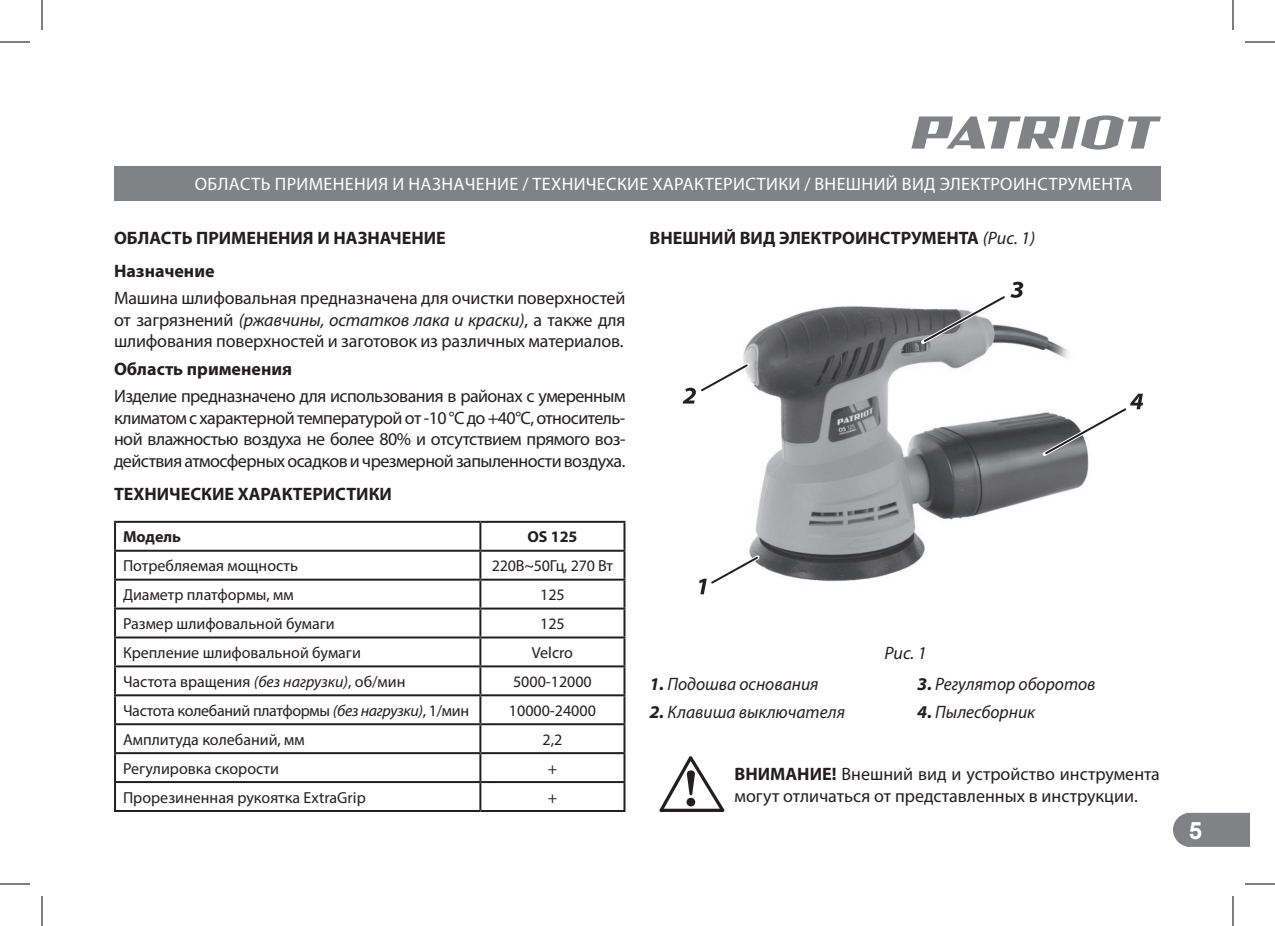
<style>
.page{position:relative;width:1275px;height:926px;background:#fff}
.page>*{position:absolute;margin:0;border:0;box-sizing:border-box;transform-origin:0 0}
.t1{font:700 24px "Arial";color:#fff}
.t2{font:18px/21.6px "Myriad Pro";letter-spacing:-.01em;color:#231f20;text-align:justify}
.t3{font:700 18px/33px "Myriad Pro";color:#231f20}
.t4{font:18px "Myriad Pro";letter-spacing:.02em;color:#fff}
.t5{font:italic 18px "Myriad Pro";color:#231f20}
.t6{font:16px "Myriad Pro";color:#231f20}
.t7{font:16px "Myriad Pro";letter-spacing:-.02em;color:#231f20}
.t8{font:700 16px "Myriad Pro";color:#231f20}
.s1{font-style:italic}
.s2{font-weight:400;font-style:italic}
.s3{font-weight:700;font-stretch:semi-expanded}
.s4{font-weight:700}
</style>
<div class="page">
<svg style="left:1173px;top:813px;width:77px;height:34px"></svg>
<svg style="left:911px;top:115px;width:250px;height:35px"></svg>
<div style="left:114px;top:166px;width:1047px;height:34px;background:#808285"></div>
<hr style="left:114px;top:521px;width:366px;height:2px;background:#231f20">
<hr style="left:114px;top:523px;width:2px;height:27px;background:#231f20">
<hr style="left:480px;top:521px;width:145px;height:2px;background:#231f20">
<hr style="left:479px;top:523px;width:2px;height:27px;background:#231f20">
<hr style="left:623px;top:523px;width:2px;height:27px;background:#231f20">
<hr style="left:114px;top:550px;width:366px;height:2px;background:#231f20">
<hr style="left:114px;top:552px;width:2px;height:27px;background:#231f20">
<hr style="left:480px;top:550px;width:145px;height:2px;background:#231f20">
<hr style="left:479px;top:552px;width:2px;height:27px;background:#231f20">
<hr style="left:623px;top:552px;width:2px;height:27px;background:#231f20">
<hr style="left:114px;top:579px;width:366px;height:2px;background:#231f20">
<hr style="left:114px;top:581px;width:2px;height:27px;background:#231f20">
<hr style="left:480px;top:579px;width:145px;height:2px;background:#231f20">
<hr style="left:479px;top:581px;width:2px;height:27px;background:#231f20">
<hr style="left:623px;top:581px;width:2px;height:27px;background:#231f20">
<hr style="left:114px;top:608px;width:366px;height:2px;background:#231f20">
<hr style="left:114px;top:610px;width:2px;height:26px;background:#231f20">
<hr style="left:480px;top:608px;width:145px;height:2px;background:#231f20">
<hr style="left:479px;top:610px;width:2px;height:26px;background:#231f20">
<hr style="left:623px;top:610px;width:2px;height:26px;background:#231f20">
<hr style="left:114px;top:636px;width:366px;height:2px;background:#231f20">
<hr style="left:114px;top:638px;width:2px;height:27px;background:#231f20">
<hr style="left:480px;top:636px;width:145px;height:2px;background:#231f20">
<hr style="left:479px;top:638px;width:2px;height:27px;background:#231f20">
<hr style="left:623px;top:638px;width:2px;height:27px;background:#231f20">
<hr style="left:114px;top:665px;width:366px;height:2px;background:#231f20">
<hr style="left:114px;top:667px;width:2px;height:27px;background:#231f20">
<hr style="left:480px;top:665px;width:145px;height:2px;background:#231f20">
<hr style="left:479px;top:667px;width:2px;height:27px;background:#231f20">
<hr style="left:623px;top:667px;width:2px;height:27px;background:#231f20">
<hr style="left:114px;top:694px;width:366px;height:2px;background:#231f20">
<hr style="left:114px;top:696px;width:2px;height:27px;background:#231f20">
<hr style="left:480px;top:694px;width:145px;height:2px;background:#231f20">
<hr style="left:479px;top:696px;width:2px;height:27px;background:#231f20">
<hr style="left:623px;top:696px;width:2px;height:27px;background:#231f20">
<hr style="left:114px;top:723px;width:366px;height:2px;background:#231f20">
<hr style="left:114px;top:725px;width:2px;height:27px;background:#231f20">
<hr style="left:480px;top:723px;width:145px;height:2px;background:#231f20">
<hr style="left:479px;top:725px;width:2px;height:27px;background:#231f20">
<hr style="left:623px;top:725px;width:2px;height:27px;background:#231f20">
<hr style="left:114px;top:752px;width:366px;height:2px;background:#231f20">
<hr style="left:114px;top:754px;width:2px;height:27px;background:#231f20">
<hr style="left:480px;top:752px;width:145px;height:2px;background:#231f20">
<hr style="left:479px;top:754px;width:2px;height:27px;background:#231f20">
<hr style="left:623px;top:754px;width:2px;height:27px;background:#231f20">
<hr style="left:114px;top:781px;width:366px;height:2px;background:#231f20">
<hr style="left:114px;top:783px;width:2px;height:27px;background:#231f20">
<hr style="left:480px;top:781px;width:145px;height:2px;background:#231f20">
<hr style="left:479px;top:783px;width:2px;height:27px;background:#231f20">
<hr style="left:623px;top:783px;width:2px;height:27px;background:#231f20">
<hr style="left:114px;top:810px;width:366px;height:2px;background:#231f20">
<hr style="left:480px;top:810px;width:145px;height:2px;background:#231f20">
<svg style="left:659px;top:756px;width:66px;height:56px"></svg>
<img style="left:700px;top:281px;width:389px;height:314px">
<svg style="left:699px;top:552px;width:64px;height:42px"></svg>
<svg style="left:682px;top:360px;width:71px;height:44px"></svg>
<svg style="left:917px;top:282px;width:106px;height:65px"></svg>
<svg style="left:1039px;top:394px;width:104px;height:65px"></svg>
<hr style="left:0;top:42px;width:30px;height:1px;background:#000">
<hr style="left:1245px;top:42px;width:30px;height:1px;background:#000">
<hr style="left:0;top:884px;width:30px;height:1px;background:#000">
<hr style="left:1245px;top:884px;width:30px;height:1px;background:#000">
<hr style="left:42px;top:0;width:1px;height:30px;background:#000">
<hr style="left:42px;top:896px;width:1px;height:30px;background:#000">
<hr style="left:1232px;top:0;width:1px;height:30px;background:#000">
<hr style="left:1232px;top:896px;width:1px;height:30px;background:#000">
<p class="t4" style="left:195px;top:173px;width:939px">ОБЛАСТЬ ПРИМЕНЕНИЯ И НАЗНАЧЕНИЕ / ТЕХНИЧЕСКИЕ ХАРАКТЕРИСТИКИ / ВНЕШНИЙ ВИД ЭЛЕКТРОИНСТРУМЕНТА</p>
<p class="t3" style="left:114px;top:222px;width:333px">ОБЛАСТЬ ПРИМЕНЕНИЯ И НАЗНАЧЕНИЕ<br>Назначение</p>
<p class="t2" style="left:114px;top:287px;width:513px">Машина шлифовальная предназначена для очистки поверхностей от загрязнений <span class="s1">(ржавчины, остатков лака и краски)</span>, а также для шлифования поверхностей и заготовок из различных материалов.</p>
<p class="t3" style="left:114px;top:352px;width:180px">Область применения</p>
<p class="t2" style="left:114px;top:385px;width:513px">Изделие предназначено для использования в районах с умеренным климатом с характерной температурой от -10 °С до +40°С, относитель&shy;ной влажностью воздуха не более 80% и отсутствием прямого воз&shy;действия атмосферных осадков и чрезмерной запыленности воздуха.</p>
<p class="t3" style="left:114px;top:477px;width:279px">ТЕХНИЧЕСКИЕ ХАРАКТЕРИСТИКИ</p>
<p class="t3" style="left:649px;top:222px;width:387px">ВНЕШНИЙ ВИД ЭЛЕКТРОИНСТРУМЕНТА <span class="s2">(Рис. 1)</span></p>
<p class="t8" style="left:123px;top:528px;width:60px">Модель</p>
<p class="t8" style="left:527px;top:528px;width:51px">OS 125</p>
<p class="t6" style="left:123px;top:556px;width:176px">Потребляемая мощность</p>
<p class="t6" style="left:492px;top:556px;width:123px">220В~50Гц, 270 Вт</p>
<p class="t6" style="left:123px;top:585px;width:172px">Диаметр платформы, мм</p>
<p class="t6" style="left:540px;top:585px;width:26px">125</p>
<p class="t6" style="left:123px;top:614px;width:213px">Размер шлифовальной бумаги</p>
<p class="t6" style="left:540px;top:614px;width:26px">125</p>
<p class="t6" style="left:123px;top:643px;width:239px">Крепление шлифовальной бумаги</p>
<p class="t6" style="left:532px;top:643px;width:43px">Velcro</p>
<p class="t6" style="left:123px;top:672px;width:284px">Частота вращения <span class="s1">(без нагрузки)</span>, об/мин</p>
<p class="t6" style="left:513px;top:672px;width:80px">5000-12000</p>
<p class="t7" style="left:123px;top:700px;width:347px">Частота колебаний платформы <span class="s1">(без нагрузки)</span>, 1/мин</p>
<p class="t6" style="left:509px;top:700px;width:88px">10000-24000</p>
<p class="t6" style="left:123px;top:729px;width:183px">Амплитуда колебаний, мм</p>
<p class="t6" style="left:542px;top:729px;width:21px">2,2</p>
<p class="t6" style="left:123px;top:758px;width:157px">Регулировка скорости</p>
<p class="t6" style="left:547px;top:758px;width:11px">+</p>
<p class="t6" style="left:123px;top:787px;width:244px">Прорезиненная рукоятка ExtraGrip</p>
<p class="t6" style="left:547px;top:787px;width:11px">+</p>
<p class="t5" style="left:649px;top:673px;width:170px"><span class="s3">1.</span> Подошва основания</p>
<p class="t5" style="left:649px;top:700px;width:197px"><span class="s3">2.</span> Клавиша выключателя</p>
<p class="t5" style="left:884px;top:642px;width:44px">Рис. 1</p>
<p class="t5" style="left:917px;top:673px;width:180px"><span class="s3">3.</span> Регулятор оборотов</p>
<p class="t5" style="left:917px;top:700px;width:119px"><span class="s3">4.</span> Пылесборник</p>
<p class="t2" style="left:734px;top:763px;width:427px"><span class="s4">ВНИМАНИЕ!</span> Внешний вид и устройство инструмента могут отличаться от представленных в инструкции.</p>
<h1 class="t1" style="left:1188px;top:814px;width:15px">5</h1>
</div>
